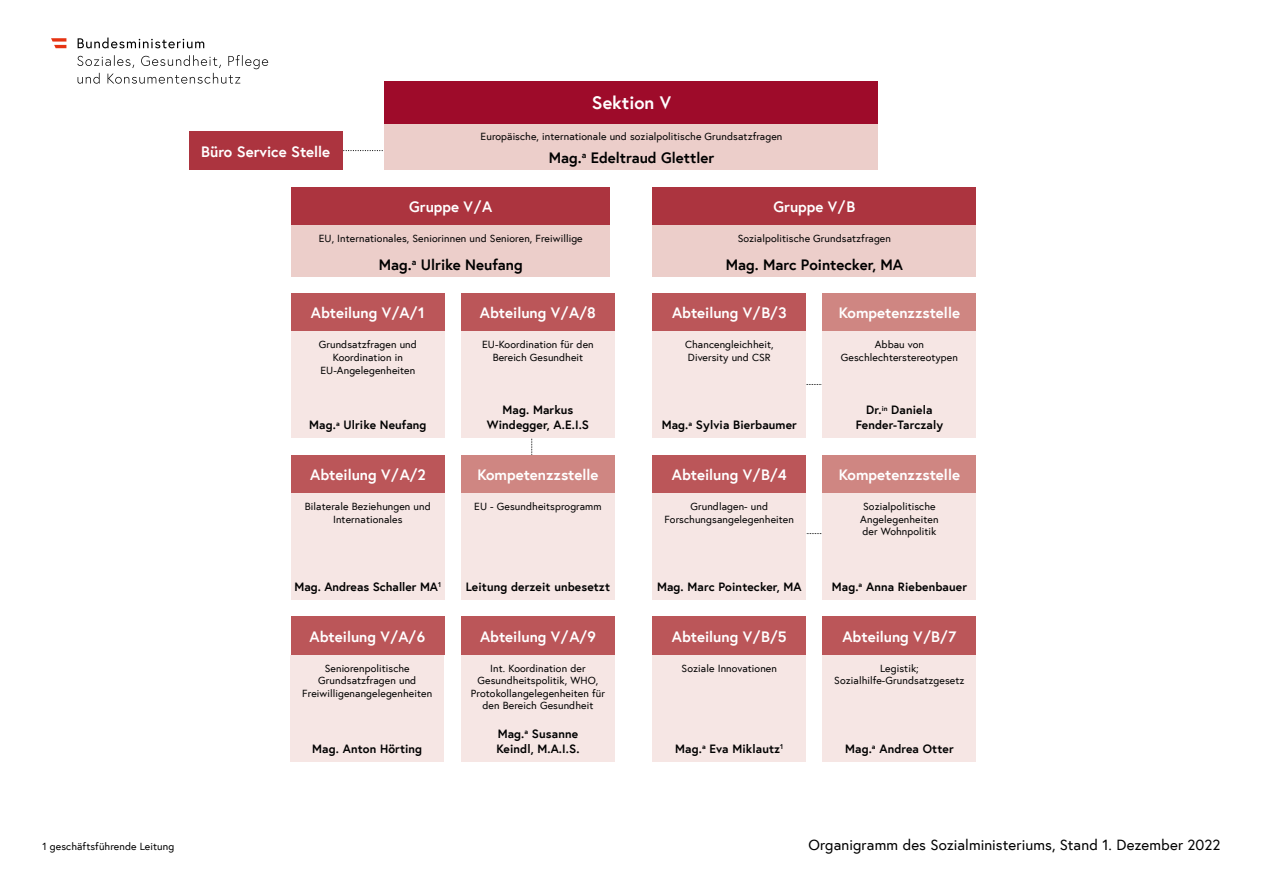
<style>
.page{position:relative;width:1263px;height:893px;background:#fff}
.page>*{position:absolute;margin:0;border:0;box-sizing:border-box;transform-origin:0 0}
.Sektion{font:700 18px "Europa Austria";color:#fff}
.Abteilung{font:700 15px "Europa Austria";color:#fff}
.Kompetenzstelle{font:700 15px "Europa Austria";color:#fff}
.t1{font:15px "Europa Austria";letter-spacing:.005em;color:#000}
.Name_Gruppe{font:700 15px "Europa Austria";color:#000}
.Name_SektionschefIn{font:700 15px "Europa Austria";color:#000}
.Gruppe{font:700 15px "Europa Austria";color:#fff}
.Name_Abteilung{font:700 12px/15px "Europa Austria";letter-spacing:.01em;color:#000;text-align:center}
.Bezeichnung_Abteilun{font:10.5px/12.6px "Europa Austria";letter-spacing:.01em;color:#000;text-align:center}
</style>
<div class="page">
<svg style="left:77px;top:55px;width:191px;height:29px"></svg>
<svg style="left:78px;top:38px;width:126px;height:10px"></svg>
<svg style="left:51px;top:38px;width:15px;height:10px"></svg>
<svg style="left:806px;top:533px;width:17px;height:1px"></svg>
<svg style="left:806px;top:384px;width:17px;height:1px"></svg>
<svg style="left:531px;top:438px;width:2px;height:17px"></svg>
<svg style="left:342px;top:150px;width:43px;height:1px"></svg>
<div style="left:189px;top:132px;width:153px;height:38px;background:#ac343f"></div>
<div style="left:823px;top:293px;width:153px;height:39px;background:#cf8682"></div>
<div style="left:823px;top:332px;width:153px;height:106px;background:#f6e6e4"></div>
<div style="left:461px;top:455px;width:153px;height:38px;background:#cf8682"></div>
<div style="left:461px;top:493px;width:153px;height:107px;background:#f6e6e4"></div>
<div style="left:823px;top:455px;width:153px;height:38px;background:#cf8682"></div>
<div style="left:823px;top:493px;width:153px;height:107px;background:#f6e6e4"></div>
<div style="left:291px;top:293px;width:153px;height:39px;background:#bb5659"></div>
<div style="left:291px;top:455px;width:154px;height:38px;background:#bb5659"></div>
<div style="left:291px;top:617px;width:153px;height:38px;background:#bb5659"></div>
<div style="left:461px;top:293px;width:153px;height:39px;background:#bb5659"></div>
<div style="left:653px;top:293px;width:153px;height:39px;background:#bb5659"></div>
<div style="left:461px;top:617px;width:153px;height:38px;background:#bb5659"></div>
<div style="left:823px;top:617px;width:153px;height:38px;background:#bb5659"></div>
<div style="left:653px;top:617px;width:153px;height:38px;background:#bb5659"></div>
<div style="left:291px;top:332px;width:153px;height:106px;background:#f6e6e4"></div>
<div style="left:291px;top:493px;width:153px;height:107px;background:#f6e6e4"></div>
<div style="left:291px;top:655px;width:153px;height:106px;background:#f6e6e4"></div>
<div style="left:461px;top:332px;width:153px;height:106px;background:#f6e6e4"></div>
<div style="left:653px;top:332px;width:153px;height:106px;background:#f6e6e4"></div>
<div style="left:461px;top:655px;width:153px;height:106px;background:#f6e6e4"></div>
<div style="left:823px;top:655px;width:153px;height:106px;background:#f6e6e4"></div>
<div style="left:653px;top:655px;width:153px;height:106px;background:#f6e6e4"></div>
<div style="left:653px;top:455px;width:153px;height:38px;background:#bb5659"></div>
<div style="left:653px;top:493px;width:153px;height:107px;background:#f6e6e4"></div>
<div style="left:291px;top:187px;width:319px;height:38px;background:#ac343f"></div>
<div style="left:653px;top:187px;width:323px;height:38px;background:#ac343f"></div>
<div style="left:291px;top:225px;width:319px;height:51px;background:#ecceca"></div>
<div style="left:653px;top:225px;width:323px;height:51px;background:#ecceca"></div>
<div style="left:385px;top:123px;width:493px;height:47px;background:#ecceca"></div>
<div style="left:385px;top:81px;width:493px;height:42px;background:#9e0b2a"></div>
<h1 class="Sektion" style="left:592px;top:90px;width:81px">Sektion V</h1>
<p class="Kompetenzstelle" style="left:201px;top:141px;width:131px">Büro Service Stelle</p>
<h2 class="Bezeichnung_Abteilun" style="left:481px;top:130px;width:303px">Europäische, internationale und sozialpolitische Grundsatzfragen</h2>
<p class="Name_SektionschefIn" style="left:549px;top:148px;width:167px">Mag.<sup>a</sup> Edeltraud Glettler</p>
<h1 class="Gruppe" style="left:409px;top:197px;width:84px">Gruppe V/A</h1>
<h1 class="Gruppe" style="left:773px;top:197px;width:83px">Gruppe V/B</h1>
<h2 class="Bezeichnung_Abteilun" style="left:319px;top:232px;width:266px">EU, Internationales, Seniorinnen und Senioren, Freiwillige</h2>
<h2 class="Bezeichnung_Abteilun" style="left:738px;top:232px;width:155px">Sozialpolitische Grundsatzfragen</h2>
<p class="Name_Gruppe" style="left:379px;top:254px;width:145px">Mag.<sup>a</sup> Ulrike Neufang</p>
<p class="Name_Gruppe" style="left:726px;top:254px;width:179px">Mag. Marc Pointecker, MA</p>
<h1 class="Abteilung" style="left:311px;top:303px;width:115px">Abteilung V/A/1</h1>
<h2 class="Bezeichnung_Abteilun" style="left:319px;top:338px;width:100px">Grundsatzfragen und<br>Koordination in<br>EU-Angelegenheiten</h2>
<h1 class="Abteilung" style="left:480px;top:303px;width:117px">Abteilung V/A/8</h1>
<h1 class="Abteilung" style="left:672px;top:303px;width:116px">Abteilung V/B/3</h1>
<h2 class="Bezeichnung_Abteilun" style="left:482px;top:338px;width:113px">EU-Koordination für den<br>Bereich Gesundheit</h2>
<h2 class="Bezeichnung_Abteilun" style="left:685px;top:338px;width:90px;text-align:left">Chancengleichheit,<br>Diversity und CSR</h2>
<h1 class="Kompetenzstelle" style="left:839px;top:303px;width:123px">Kompetenzzstelle</h1>
<h2 class="Bezeichnung_Abteilun" style="left:841px;top:338px;width:119px">Abbau von<br>Geschlechterstereotypen</h2>
<p class="Name_Abteilung" style="left:309px;top:417px;width:119px">Mag.<sup>a</sup> Ulrike Neufang</p>
<p class="Name_Abteilung" style="left:487px;top:402px;width:104px">Mag. Markus<br>Windegger, A.E.I.S</p>
<p class="Name_Abteilung" style="left:662px;top:417px;width:137px">Mag.<sup>a</sup> Sylvia Bierbaumer</p>
<p class="Name_Abteilung" style="left:856px;top:402px;width:89px">Dr.<sup>in</sup> Daniela<br>Fender-Tarczaly</p>
<h1 class="Abteilung" style="left:310px;top:464px;width:117px">Abteilung V/A/2</h1>
<h2 class="Bezeichnung_Abteilun" style="left:305px;top:500px;width:127px">Bilaterale Beziehungen und<br>Internationales</h2>
<h1 class="Kompetenzstelle" style="left:477px;top:464px;width:123px">Kompetenzzstelle</h1>
<h2 class="Bezeichnung_Abteilun" style="left:474px;top:500px;width:129px">EU - Gesundheitsprogramm</h2>
<h1 class="Abteilung" style="left:672px;top:464px;width:116px">Abteilung V/B/4</h1>
<h2 class="Bezeichnung_Abteilun" style="left:665px;top:500px;width:131px">Grundlagen- und<br>Forschungsangelegenheiten</h2>
<h1 class="Kompetenzstelle" style="left:839px;top:464px;width:123px">Kompetenzzstelle</h1>
<h2 class="Bezeichnung_Abteilun" style="left:860px;top:500px;width:80px;text-align:left">Sozialpolitische<br>Angelegenheiten</h2>
<h2 class="Bezeichnung_Abteilun" style="left:862px;top:525px;width:76px">der Wohnpolitik</h2>
<p class="Name_Abteilung" style="left:294px;top:579px;width:148px">Mag. Andreas Schaller MA<sup>1</sup></p>
<p class="Name_Abteilung" style="left:657px;top:579px;width:146px">Mag. Marc Pointecker, MA</p>
<p class="Name_Abteilung" style="left:466px;top:579px;width:146px">Leitung derzeit unbesetzt</p>
<p class="Name_Abteilung" style="left:832px;top:579px;width:137px">Mag.<sup>a</sup> Anna Riebenbauer</p>
<h1 class="Abteilung" style="left:310px;top:626px;width:117px">Abteilung V/A/6</h1>
<h1 class="Abteilung" style="left:480px;top:626px;width:117px">Abteilung V/A/9</h1>
<h1 class="Abteilung" style="left:672px;top:626px;width:116px">Abteilung V/B/5</h1>
<h1 class="Abteilung" style="left:842px;top:626px;width:115px">Abteilung V/B/7</h1>
<h2 class="Bezeichnung_Abteilun" style="left:302px;top:661px;width:131px">Seniorenpolitische<br>Grundsatzfragen und<br>Freiwilligenangelegenheiten</h2>
<h2 class="Bezeichnung_Abteilun" style="left:471px;top:661px;width:136px">Int. Koordination der<br>Gesundheitspolitik, WHO,<br>Protokollangelegenheiten für den Bereich Gesundheit</h2>
<h2 class="Bezeichnung_Abteilun" style="left:834px;top:661px;width:132px">Legistik;<br>Sozialhilfe-Grundsatzgesetz</h2>
<h2 class="Bezeichnung_Abteilun" style="left:682px;top:661px;width:97px">Soziale Innovationen</h2>
<p class="Name_Abteilung" style="left:312px;top:741px;width:111px">Mag. Anton Hörting</p>
<p class="Name_Abteilung" style="left:496px;top:726px;width:85px;text-align:left">Mag.<sup>a</sup> Susanne<br>Keindl, M.A.I.S.</p>
<p class="Name_Abteilung" style="left:675px;top:741px;width:110px">Mag.<sup>a</sup> Eva Miklautz<sup>1</sup></p>
<p class="Name_Abteilung" style="left:845px;top:741px;width:110px">Mag.<sup>a</sup> Andrea Otter</p>
<h2 class="Bezeichnung_Abteilun" style="left:43px;top:840px;width:133px">1 geschäftsführende Leitung</h2>
<h2 class="t1" style="left:808px;top:836px;width:414px">Organigramm des Sozialministeriums, Stand 1. Dezember 2022</h2>
</div>
